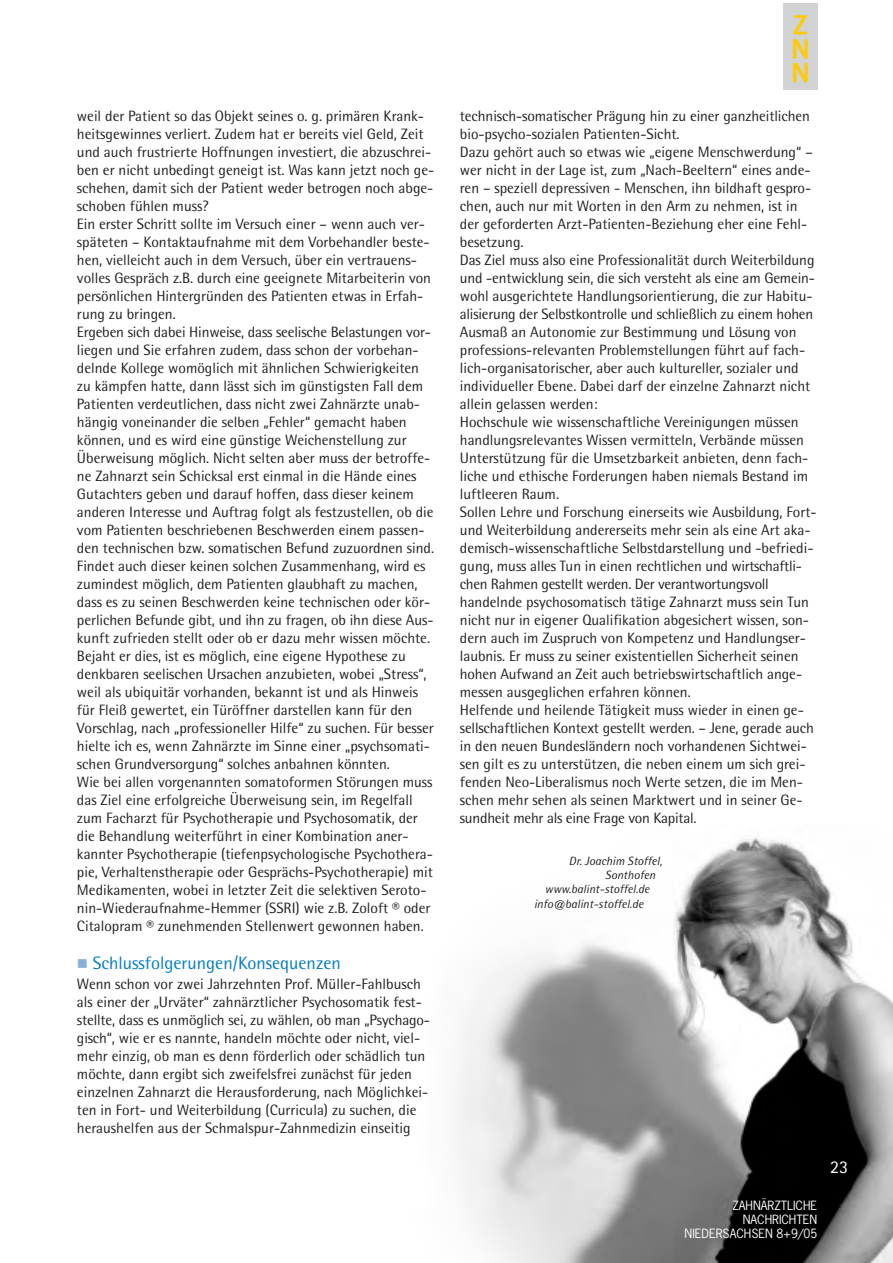
<style>
.page{position:relative;width:893px;height:1263px;background:#fff}
.page>*{position:absolute;margin:0;border:0;box-sizing:border-box;transform-origin:0 0}
.t1{font:18px "Rotis Semi Sans";color:#007cc2}
.t2{font:18px "AT Rotis Sans Serif";color:#fff}
.t3{font:15px/18px "Rotis Semi Sans";color:#231f20}
.t4{font:italic 12px "Rotis Semi Sans";color:#231f20}
.t5{font:12px/14.4px "News Gothic";color:#fff;text-align:right}
</style>
<div class="page">
<img style="left:456px;top:837px;width:436px;height:426px">
<div style="left:783px;top:3px;width:34px;height:87px;background:#d1d2d4"></div>
<svg style="left:793px;top:15px;width:14px;height:67px"></svg>
<p class="t3" style="left:77px;top:109px;width:359px">weil der Patient so das Objekt seines o. g. primären Krank&shy;heitsgewinnes verliert. Zudem hat er bereits viel Geld, Zeit und auch frustrierte Hoffnungen investiert, die abzuschrei&shy;ben er nicht unbedingt geneigt ist. Was kann jetzt noch ge&shy;schehen, damit sich der Patient weder betrogen noch abge&shy;schoben fühlen muss?<br>Ein erster Schritt sollte im Versuch einer – wenn auch ver&shy;späteten – Kontaktaufnahme mit dem Vorbehandler beste&shy;hen, vielleicht auch in dem Versuch, über ein vertrauens&shy;volles Gespräch z.B. durch eine geeignete Mitarbeiterin von persönlichen Hintergründen des Patienten etwas in Erfah&shy;rung zu bringen.<br>Ergeben sich dabei Hinweise, dass seelische Belastungen vor&shy;liegen und Sie erfahren zudem, dass schon der vorbehan&shy;delnde Kollege womöglich mit ähnlichen Schwierigkeiten zu kämpfen hatte, dann lässt sich im günstigsten Fall dem Patienten verdeutlichen, dass nicht zwei Zahnärzte unab&shy;hängig voneinander die selben „Fehler“ gemacht haben können, und es wird eine günstige Weichenstellung zur Überweisung möglich. Nicht selten aber muss der betroffe&shy;ne Zahnarzt sein Schicksal erst einmal in die Hände eines Gutachters geben und darauf hoffen, dass dieser keinem anderen Interesse und Auftrag folgt als festzustellen, ob die vom Patienten beschriebenen Beschwerden einem passen&shy;den technischen bzw. somatischen Befund zuzuordnen sind.<br>Findet auch dieser keinen solchen Zusammenhang, wird es zumindest möglich, dem Patienten glaubhaft zu machen, dass es zu seinen Beschwerden keine technischen oder kör&shy;perlichen Befunde gibt, und ihn zu fragen, ob ihn diese Aus&shy;kunft zufrieden stellt oder ob er dazu mehr wissen möchte.<br>Bejaht er dies, ist es möglich, eine eigene Hypothese zu denkbaren seelischen Ursachen anzubieten, wobei „Stress“, weil als ubiquitär vorhanden, bekannt ist und als Hinweis für Fleiß gewertet, ein Türöffner darstellen kann für den Vorschlag, nach „professioneller Hilfe“ zu suchen. Für besser hielte ich es, wenn Zahnärzte im Sinne einer „psychsomati&shy;schen Grundversorgung“ solches anbahnen könnten.<br>Wie bei allen vorgenannten somatoformen Störungen muss das Ziel eine erfolgreiche Überweisung sein, im Regelfall zum Facharzt für Psychotherapie und Psychosomatik, der die Behandlung weiterführt in einer Kombination aner&shy;kannter Psychotherapie (tiefenpsychologische Psychothera&shy;pie, Verhaltenstherapie oder Gesprächs-Psychotherapie) mit Medikamenten, wobei in letzter Zeit die selektiven Seroto&shy;nin-Wiederaufnahme-Hemmer (SSRI) wie z.B. Zoloft ® oder Citalopram ® zunehmenden Stellenwert gewonnen haben.</p>
<p class="t1" style="left:93px;top:957px;width:249px">Schlussfolgerungen/Konsequenzen</p>
<p class="t3" style="left:77px;top:976px;width:354px">Wenn schon vor zwei Jahrzehnten Prof. Müller-Fahlbusch als einer der „Urväter“ zahnärztlicher Psychosomatik fest&shy;stellte, dass es unmöglich sei, zu wählen, ob man „Psychago&shy;gisch“, wie er es nannte, handeln möchte oder nicht, viel&shy;mehr einzig, ob man es denn förderlich oder schädlich tun möchte, dann ergibt sich zweifelsfrei zunächst für jeden einzelnen Zahnarzt die Herausforderung, nach Möglichkei&shy;ten in Fort- und Weiterbildung (Curricula) zu suchen, die heraushelfen aus der Schmalspur-Zahnmedizin einseitig</p>
<p class="t3" style="left:460px;top:109px;width:358px">technisch-somatischer Prägung hin zu einer ganzheitlichen bio-psycho-sozialen Patienten-Sicht.<br>Dazu gehört auch so etwas wie „eigene Menschwerdung“ – wer nicht in der Lage ist, zum „Nach-Beeltern“ eines ande&shy;ren – speziell depressiven - Menschen, ihn bildhaft gespro&shy;chen, auch nur mit Worten in den Arm zu nehmen, ist in der geforderten Arzt-Patienten-Beziehung eher eine Fehl&shy;besetzung.<br>Das Ziel muss also eine Professionalität durch Weiterbildung und -entwicklung sein, die sich versteht als eine am Gemein&shy;wohl ausgerichtete Handlungsorientierung, die zur Habitu&shy;alisierung der Selbstkontrolle und schließlich zu einem hohen Ausmaß an Autonomie zur Bestimmung und Lösung von professions-relevanten Problemstellungen führt auf fach&shy;lich-organisatorischer, aber auch kultureller, sozialer und individueller Ebene. Dabei darf der einzelne Zahnarzt nicht allein gelassen werden:<br>Hochschule wie wissenschaftliche Vereinigungen müssen handlungsrelevantes Wissen vermitteln, Verbände müssen Unterstützung für die Umsetzbarkeit anbieten, denn fach&shy;liche und ethische Forderungen haben niemals Bestand im luftleeren Raum.<br>Sollen Lehre und Forschung einerseits wie Ausbildung, Fort&shy;und Weiterbildung andererseits mehr sein als eine Art aka&shy;demisch-wissenschaftliche Selbstdarstellung und -befriedi&shy;gung, muss alles Tun in einen rechtlichen und wirtschaftli&shy;chen Rahmen gestellt werden. Der verantwortungsvoll handelnde psychosomatisch tätige Zahnarzt muss sein Tun nicht nur in eigener Qualifikation abgesichert wissen, son&shy;dern auch im Zuspruch von Kompetenz und Handlungser&shy;laubnis. Er muss zu seiner existentiellen Sicherheit seinen hohen Aufwand an Zeit auch betriebswirtschaftlich ange&shy;messen ausgeglichen erfahren können.<br>Helfende und heilende Tätigkeit muss wieder in einen ge&shy;sellschaftlichen Kontext gestellt werden. – Jene, gerade auch in den neuen Bundesländern noch vorhandenen Sichtwei&shy;sen gilt es zu unterstützen, die neben einem um sich grei&shy;fenden Neo-Liberalismus noch Werte setzen, die im Men&shy;schen mehr sehen als seinen Marktwert und in seiner Ge&shy;sundheit mehr als eine Frage von Kapital.</p>
<p class="t4" style="left:569px;top:856px;width:95px">Dr. Joachim Stoffel,</p>
<p class="t4" style="left:605px;top:871px;width:51px">Sonthofen</p>
<p class="t4" style="left:545px;top:885px;width:106px">www.balint-stoffel.de</p>
<p class="t4" style="left:534px;top:900px;width:111px">info@balint-stoffel.de</p>
<p class="t5" style="left:684px;top:1199px;width:134px">ZAHNÄRZTLICHE<br>NACHRICHTEN<br>NIEDERSACHSEN 8+9/05</p>
<p class="t2" style="left:830px;top:1160px;width:19px">23</p>
</div>
